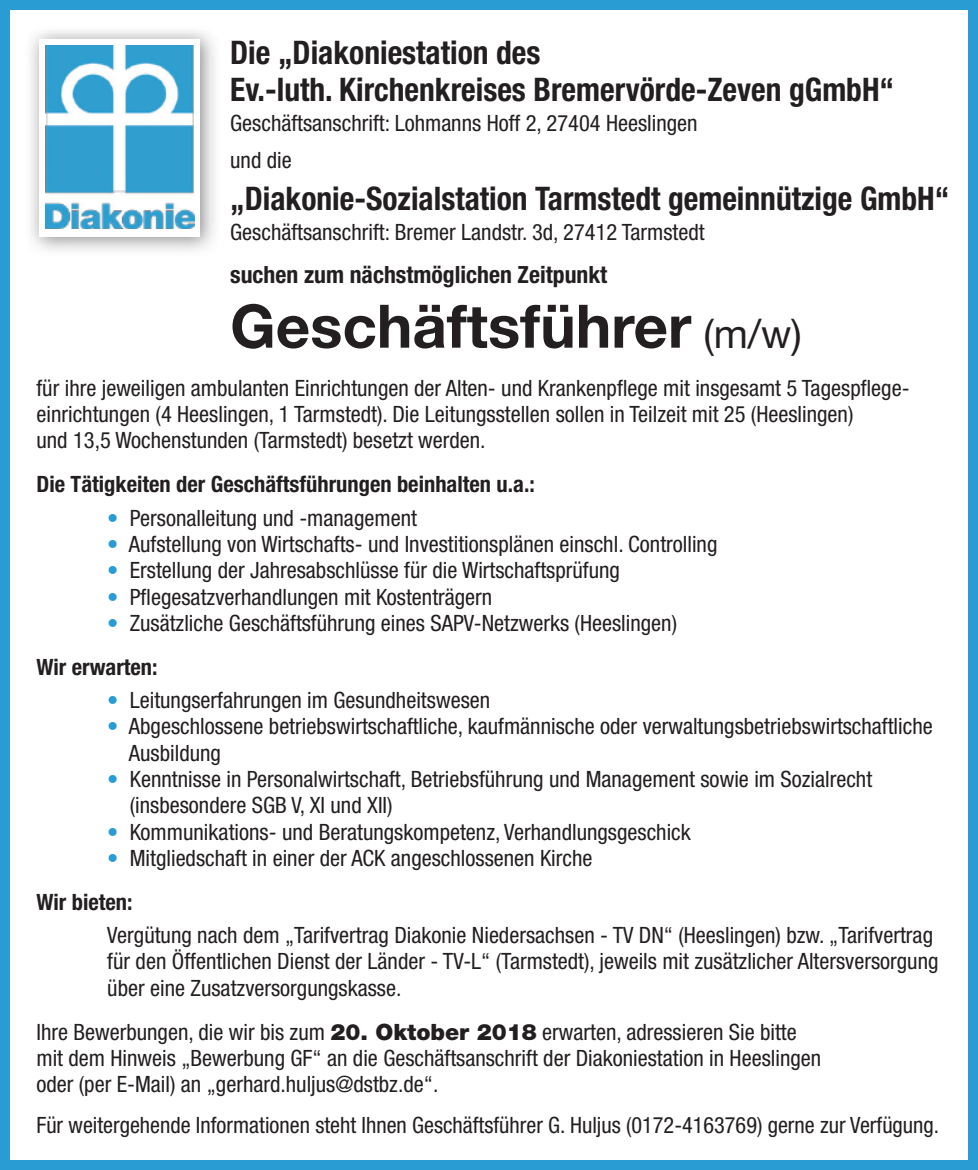
<style>
.page{position:relative;width:978px;height:1170px;background:#fff}
.page>*{position:absolute;margin:0;border:0;box-sizing:border-box;transform-origin:0 0}
.t1{font:700 60px "Helvetica Neue";color:#231f20}
.t2{font:700 condensed 32.5px/37.5px "Helvetica Neue";color:#231f20}
.t3{font:700 condensed 23.75px "Helvetica Neue";color:#231f20}
.t4{font:condensed 22.5px/26.2px "Helvetica Neue";color:#231f20}
.t5{font:700 condensed 22.5px "Helvetica Neue";color:#231f20}
.s1{font-weight:400;font-size:40px}
.s2{color:#289cd3}
.s3{font-weight:700}
.s4{font-weight:900;font-stretch:normal}
</style>
<div class="page">
<div style="left:0;top:0;width:978px;height:1169px;border:10px solid #289cd3"></div>
<div style="left:39px;top:39px;width:161px;height:197px;background:#fff"></div>
<img style="left:45px;top:45px;width:149px;height:184px">
<h2 class="t2" style="left:230px;top:33px;width:665px">Die „Diakoniestation des<br>Ev.-luth. Kirchenkreises Bremervörde-Zeven gGmbH“</h2>
<p class="t4" style="left:230px;top:105px;width:469px;line-height:36.2px">Geschäftsanschrift: Lohmanns Hoff 2, 27404 Heeslingen und die</p>
<h2 class="t2" style="left:230px;top:179px;width:721px">„Diakonie-Sozialstation Tarmstedt gemeinnützige GmbH“</h2>
<p class="t4" style="left:230px;top:219px;width:476px">Geschäftsanschrift: Bremer Landstr. 3d, 27412 Tarmstedt</p>
<p class="t3" style="left:230px;top:260px;width:379px">suchen zum nächstmöglichen Zeitpunkt</p>
<h1 class="t1" style="left:230px;top:289px;width:573px">Geschäftsführer <span class="s1">(m/w)</span></h1>
<p class="t4" style="left:36px;top:374px;width:872px">für ihre jeweiligen ambulanten Einrichtungen der Alten- und Krankenpflege mit insgesamt 5 Tagespflege&shy;einrichtungen (4 Heeslingen, 1 Tarmstedt). Die Leitungsstellen sollen in Teilzeit mit 25 (Heeslingen)<br>und 13,5 Wochenstunden (Tarmstedt) besetzt werden.</p>
<p class="t5" style="left:36px;top:471px;width:500px">Die Tätigkeiten der Geschäftsführungen beinhalten u.a.:</p>
<p class="t4" style="left:107px;top:504px;width:311px"><span class="s2">•</span> Personalleitung und -management</p>
<p class="t4" style="left:107px;top:531px;width:612px"><span class="s2">•</span> Aufstellung von Wirtschafts- und Investitionsplänen einschl. Controlling</p>
<p class="t4" style="left:107px;top:557px;width:514px"><span class="s2">•</span> Erstellung der Jahresabschlüsse für die Wirtschaftsprüfung</p>
<p class="t4" style="left:107px;top:583px;width:386px"><span class="s2">•</span> Pflegesatzverhandlungen mit Kostenträgern</p>
<p class="t4" style="left:36px;top:600px;width:642px;line-height:44px;text-indent:71px"><span class="s2">•</span> Zusätzliche Geschäftsführung eines SAPV-Netzwerks (Heeslingen)<br><span class="s3">Wir erwarten:</span></p>
<p class="t4" style="left:107px;top:687px;width:384px"><span class="s2">•</span> Leitungserfahrungen im Gesundheitswesen</p>
<p class="t4" style="left:129px;top:713px;width:805px;text-indent:-22px"><span class="s2">•</span> Abgeschlossene betriebswirtschaftliche, kaufmännische oder verwaltungsbetriebswirtschaftliche<br>Ausbildung</p>
<p class="t4" style="left:130px;top:765px;width:744px;text-indent:-22px"><span class="s2">•</span> Kenntnisse in Personalwirtschaft, Betriebsführung und Management sowie im Sozialrecht (insbesondere SGB V, XI und XII)</p>
<p class="t4" style="left:107px;top:818px;width:585px"><span class="s2">•</span> Kommunikations- und Beratungskompetenz, Verhandlungsgeschick</p>
<p class="t4" style="left:36px;top:835px;width:558px;line-height:44px;text-indent:71px"><span class="s2">•</span> Mitgliedschaft in einer der ACK angeschlossenen Kirche<br><span class="s3">Wir bieten:</span></p>
<p class="t4" style="left:107px;top:921px;width:833px">Vergütung nach dem „Tarifvertrag Diakonie Niedersachsen - TV DN“ (Heeslingen) bzw. „Tarifvertrag für den Öffentlichen Dienst der Länder - TV-L“ (Tarmstedt), jeweils mit zusätzlicher Altersversorgung über eine Zusatzversorgungskasse.</p>
<p class="t4" style="left:36px;top:1018px;width:786px">Ihre Bewerbungen, die wir bis zum <span class="s4">20. Oktober 2018</span> erwarten, adressieren Sie bitte mit dem Hinweis „Bewerbung GF“ an die Geschäftsanschrift der Diakoniestation in Heeslingen oder (per E-Mail) an „gerhard.huljus@dstbz.de“.</p>
<p class="t4" style="left:36px;top:1111px;width:904px">Für weitergehende Informationen steht Ihnen Geschäftsführer G. Huljus (0172-4163769) gerne zur Verfügung.</p>
</div>
